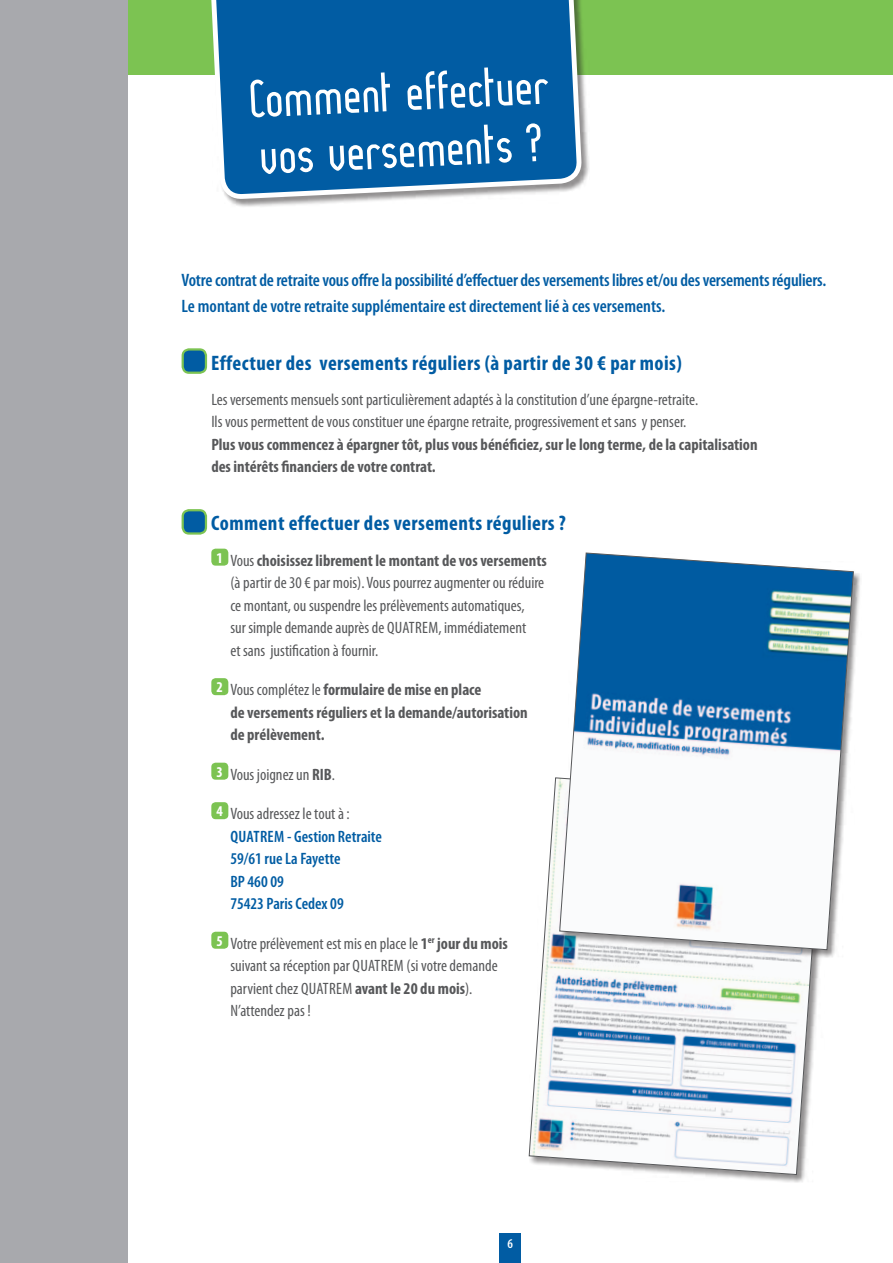
<style>
.page{position:relative;width:893px;height:1263px;background:#fff}
.page>*{position:absolute;margin:0;border:0;box-sizing:border-box;transform-origin:0 0}
.t1{font:52.5px/56.8px "Lady Ice Revisited";color:#fff}
.t2{font:700 condensed 21px "Myriad Pro";letter-spacing:.02em;color:#015ca3}
.t3{font:600 condensed 18px/25.5px "Myriad Pro";letter-spacing:-.01em;color:#015ca3}
.t4{font:condensed 16.5px/22.5px "Myriad Pro";color:#57585a}
.t5{font:700 condensed 16.5px/22.5px "Myriad Pro";color:#57585a}
.t6{font:600 condensed 16.5px/22.5px "Myriad Pro";color:#015ca3}
.t7{font:600 condensed 13.5px "Myriad Pro";color:#fff}
.s1{font-weight:700}
.s2{font-weight:400}
.s3{font-weight:400;color:#57585a}
</style>
<div class="page">
<div style="left:183px;top:349px;width:23px;height:24px;background:#015ca3;border-radius:6px"></div>
<div style="left:182px;top:348px;width:25px;height:26px;border:2px solid #7cc352;border-radius:6px"></div>
<div style="left:183px;top:510px;width:23px;height:23px;background:#015ca3;border-radius:6px"></div>
<div style="left:182px;top:509px;width:25px;height:26px;border:2px solid #7cc352;border-radius:6px"></div>
<div style="left:211px;top:549px;width:17px;height:17px;background:#7cc352;border-radius:4px"></div>
<div style="left:211px;top:678px;width:17px;height:17px;background:#7cc352;border-radius:4px"></div>
<div style="left:211px;top:763px;width:17px;height:17px;background:#7cc352;border-radius:4px"></div>
<div style="left:211px;top:802px;width:17px;height:17px;background:#7cc352;border-radius:4px"></div>
<div style="left:211px;top:932px;width:17px;height:17px;background:#7cc352;border-radius:4px"></div>
<div style="left:0;top:0;width:893px;height:74px;background:#7cc352"></div>
<div style="left:204px;top:0;width:386px;height:208px;background:#231f20;opacity:.5"></div>
<svg style="left:206px;top:0;width:374px;height:371px"></svg>
<div style="left:0;top:0;width:128px;height:1263px;background:#a8a9ad"></div>
<div style="left:500px;top:1233px;width:21px;height:30px;background:#015ca3"></div>
<div style="left:529px;top:778px;width:302px;height:405px;background:#231f20;opacity:.5"></div>
<svg style="left:529px;top:777px;width:294px;height:398px"></svg>
<div style="left:560px;top:553px;width:302px;height:405px;background:#231f20;opacity:.5"></div>
<svg style="left:559px;top:553px;width:295px;height:397px"></svg>
<h1 class="t1" style="left:247px;top:70px;width:302px;rotate:-3deg">Comment effectuer vos versements ?</h1>
<p class="t3" style="left:182px;top:268px;width:646px">Votre contrat de retraite vous offre la possibilité d’effectuer des versements libres et/ou des versements réguliers.<br>Le montant de votre retraite supplémentaire est directement lié à ces versements.</p>
<p class="t2" style="left:211px;top:349px;width:472px">Effectuer des versements réguliers (à partir de 30 € par mois)</p>
<p class="t4" style="left:211px;top:388px;width:488px">Les versements mensuels sont particulièrement adaptés à la constitution d’une épargne-retraite.<br>Ils vous permettent de vous constituer une épargne retraite, progressivement et sans y penser.</p>
<p class="t5" style="left:211px;top:433px;width:548px">Plus vous commencez à épargner tôt, plus vous bénéficiez, sur le long terme, de la capitalisation des intérêts financiers de votre contrat.</p>
<p class="t2" style="left:211px;top:510px;width:356px">Comment effectuer des versements réguliers ?</p>
<p class="t4" style="left:230px;top:549px;width:318px;text-indent:-14px"><sup>1</sup> Vous <span class="s1">choisissez librement le montant de vos versements </span>(à partir de 30 € par mois). Vous pourrez augmenter ou réduire ce montant, ou suspendre les prélèvements automatiques,<br>sur simple demande auprès de Quatrem, immédiatement<br>et sans justification à fournir.</p>
<p class="t5" style="left:230px;top:678px;width:299px;text-indent:-14px"><sup>2</sup> <span class="s2">Vous complétez le</span> formulaire de mise en place<br>de versements réguliers et la demande/autorisation de prélèvement.</p>
<p class="t4" style="left:216px;top:763px;width:120px"><sup>3</sup> Vous joignez un <span class="s1">RI B</span>.</p>
<p class="t6" style="left:230px;top:803px;width:153px;text-indent:-14px"><sup>4</sup> <span class="s3">Vous adressez le tout à :<br></span>Quatrem - Gestion Retraite<br>59/61 rue La Fayette<br>BP 460 09<br>75423 Paris Cedex 09</p>
<p class="t4" style="left:230px;top:932px;width:279px;text-indent:-14px"><sup>5</sup> Votre prélèvement est mis en place le <span class="s1">1</span><sup>er</sup> <span class="s1">jour du mois </span>suivant sa réception par Quatrem (si votre demande parvient chez Quatrem <span class="s1">avant le 20 du mois</span>).<br>N’attendez pas !</p>
<p class="t7" style="left:507px;top:1236px;width:7px">6</p>
</div>
